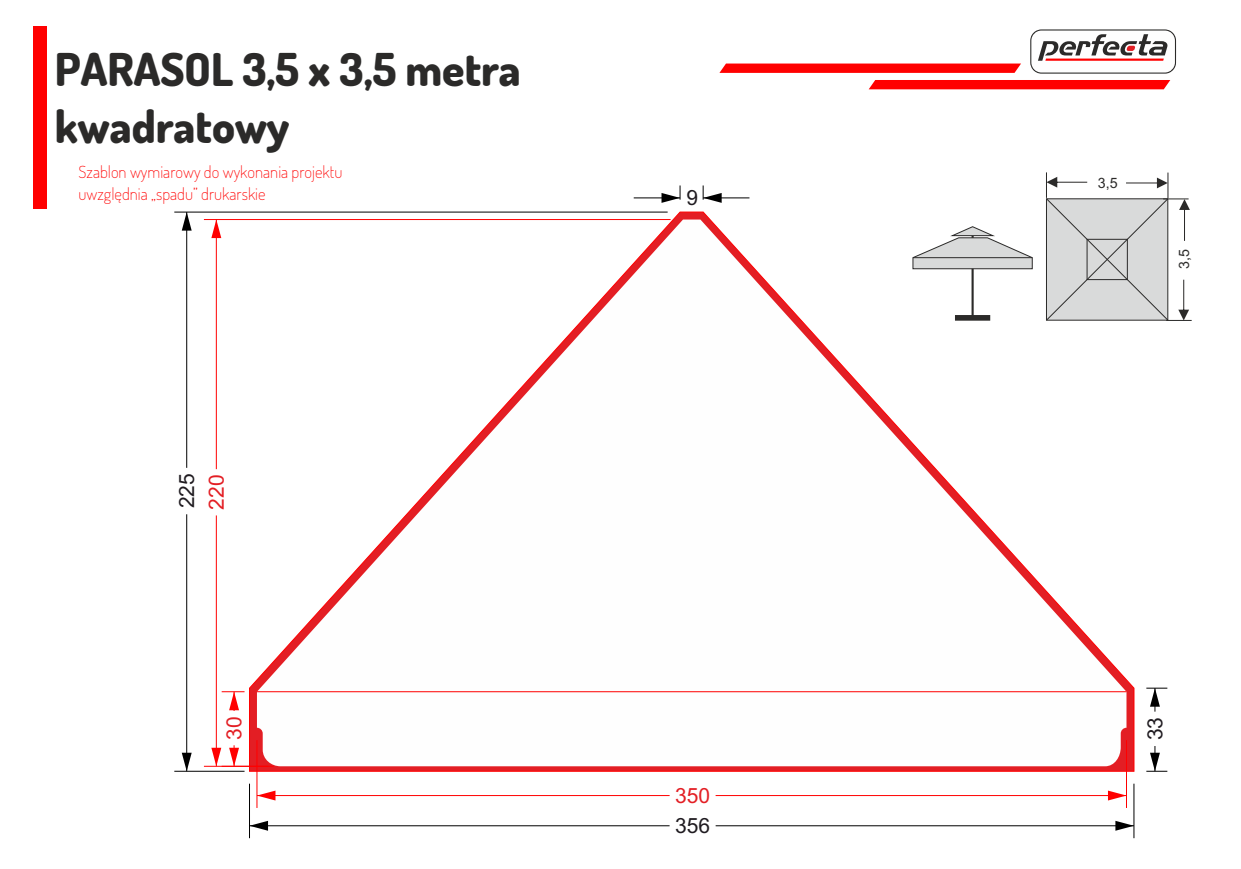
<style>
.page{position:relative;width:1241px;height:869px;background:#fff}
.page>*{position:absolute;margin:0;border:0;box-sizing:border-box;transform-origin:0 0}
.t1{font:800 45.32px/57.2px "Dosis";color:#2b2a29}
.t2{font:21px "Arial";color:#1f1b20}
.t3{font:21px "Arial";color:#e31e24}
.t4{font:200 16.62px/21.2px "Dosis";color:#f00}
.t5{font:14.35px "Arial";color:#2b2a29}
</style>
<div class="page">
<svg style="left:1046px;top:172px;width:145px;height:149px"></svg>
<svg style="left:1030px;top:29px;width:145px;height:45px"></svg>
<div style="left:869px;top:80px;width:301px;height:9px;background:#f00"></div>
<svg style="left:719px;top:63px;width:301px;height:10px;background:#ff1414"></svg>
<div style="left:34px;top:26px;width:13px;height:183px;background:#f00"></div>
<svg style="left:249px;top:211px;width:885px;height:560px"></svg>
<svg style="left:257px;top:219px;width:869px;height:547px"></svg>
<hr style="left:257px;top:691px;width:869px;height:1px;background:#f00">
<hr style="left:1133px;top:783px;width:1px;height:54px;background:#000">
<hr style="left:249px;top:783px;width:1px;height:54px;background:#000">
<hr style="left:715px;top:825px;width:418px;height:1px;background:#000">
<svg style="left:1115px;top:820px;width:18px;height:10px"></svg>
<hr style="left:249px;top:825px;width:420px;height:1px;background:#000">
<svg style="left:250px;top:820px;width:18px;height:10px"></svg>
<hr style="left:1125px;top:739px;width:1px;height:68px;background:#f00">
<hr style="left:256px;top:739px;width:1px;height:68px;background:#f00">
<hr style="left:715px;top:794px;width:411px;height:1px;background:#f00">
<svg style="left:1107px;top:790px;width:19px;height:10px"></svg>
<hr style="left:257px;top:794px;width:412px;height:1px;background:#f00">
<svg style="left:257px;top:790px;width:18px;height:10px"></svg>
<svg style="left:1146px;top:746px;width:21px;height:25px"></svg>
<svg style="left:1146px;top:687px;width:21px;height:24px"></svg>
<hr style="left:222px;top:765px;width:51px;height:1px;background:#f00">
<svg style="left:229px;top:745px;width:10px;height:20px"></svg>
<svg style="left:222px;top:691px;width:22px;height:19px"></svg>
<hr style="left:174px;top:770px;width:70px;height:1px;background:#000">
<hr style="left:174px;top:212px;width:493px;height:1px;background:#000">
<hr style="left:186px;top:514px;width:1px;height:256px;background:#000">
<svg style="left:182px;top:752px;width:10px;height:18px"></svg>
<hr style="left:186px;top:212px;width:1px;height:255px;background:#000">
<svg style="left:182px;top:212px;width:10px;height:18px"></svg>
<hr style="left:204px;top:765px;width:64px;height:1px;background:#f00">
<hr style="left:204px;top:219px;width:466px;height:1px;background:#f00">
<hr style="left:216px;top:515px;width:1px;height:251px;background:#f00">
<svg style="left:211px;top:747px;width:10px;height:19px"></svg>
<hr style="left:216px;top:219px;width:1px;height:250px;background:#f00">
<svg style="left:211px;top:220px;width:10px;height:18px"></svg>
<hr style="left:703px;top:197px;width:46px;height:1px;background:#000">
<svg style="left:702px;top:185px;width:19px;height:18px"></svg>
<hr style="left:633px;top:197px;width:47px;height:1px;background:#000">
<svg style="left:661px;top:185px;width:19px;height:18px"></svg>
<h1 class="t1" style="left:55px;top:40px;width:467px">PARASOL 3,5 x 3,5 metra kwadratowy</h1>
<p class="t4" style="left:78px;top:161px;width:265px">Szablon wymiarowy do wykonania projektu uwzględnia „spadu” drukarskie</p>
<p class="t2" style="left:179px;top:508px;width:37px;rotate:-90deg">225</p>
<p class="t3" style="left:208px;top:509px;width:37px;rotate:-90deg">220</p>
<p class="t2" style="left:686px;top:190px;width:13px">9</p>
<p class="t5" style="left:1097px;top:177px;width:21px">3,5</p>
<p class="t5" style="left:1178px;top:269px;width:21px;rotate:-90deg">3,5</p>
<p class="t3" style="left:226px;top:739px;width:25px;rotate:-90deg">30</p>
<p class="t2" style="left:1146px;top:740px;width:25px;rotate:-90deg">33</p>
<p class="t3" style="left:675px;top:787px;width:37px">350</p>
<p class="t2" style="left:675px;top:817px;width:37px">356</p>
</div>
